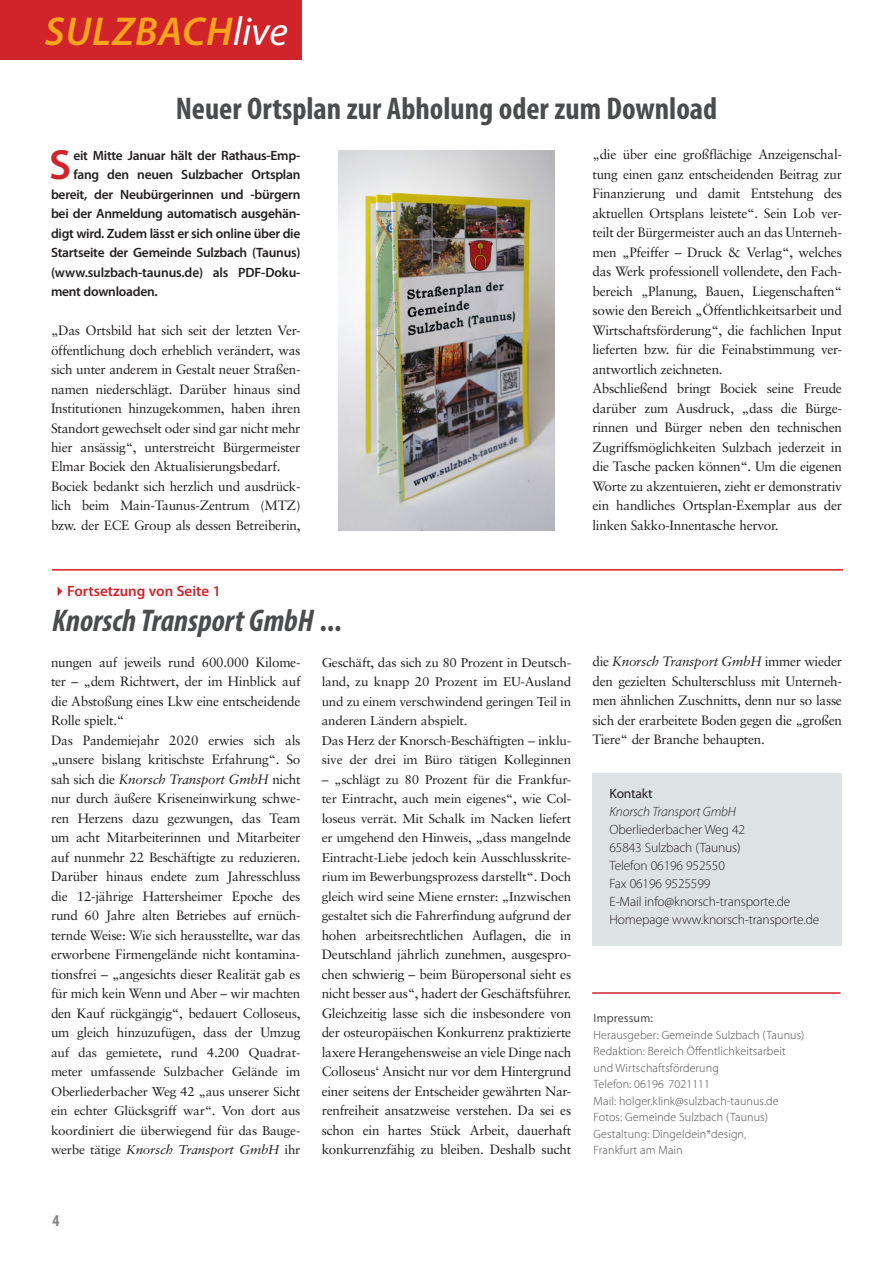
<style>
.page{position:relative;width:893px;height:1263px;background:#fff}
.page>*{position:absolute;margin:0;border:0;box-sizing:border-box;transform-origin:0 0}
.t1{font:600 42.45px "Myriad Pro";color:#d1232a}
.t2{font:italic 600 40.5px "Myriad Pro";letter-spacing:.02em;color:#f9a51b}
.t3{font:700 condensed 31.5px "Myriad Pro";color:#4b4c4d}
.t4{font:italic 700 condensed 31.5px "Myriad Pro";color:#4b4c4d}
.t5{font:700 condensed 16.5px "Myriad Pro";color:#808285}
.t6{font:600 15px "Myriad Pro";color:#d1232a}
.t7{font:13.5px/19.5px "Sabon";letter-spacing:-.02em;color:#231f20}
.t8{font:600 13.5px "Myriad Pro";letter-spacing:-.02em;color:#231f20}
.t9{font:300 13.5px/18px "Myriad Pro";letter-spacing:-.01em;color:#231f20}
.t10{font:italic 300 13.5px "Myriad Pro";letter-spacing:-.01em;color:#231f20}
.t11{font:13.5px "Myriad Pro";letter-spacing:-.01em;color:#231f20}
.t12{font:12.75px/19.5px "Sabon";letter-spacing:-.02em;color:#231f20;text-align:justify;scale:1.06 1}
.t13{font:300 12px/16.5px "Myriad Pro";letter-spacing:.01em;color:#4b4c4d}
.t14{font:12px "Myriad Pro";letter-spacing:.01em;color:#4b4c4d}
.s1{font-weight:400;color:#fff}
.s2{font-style:normal}
.s3{font-style:italic}
</style>
<div class="page">
<div style="left:0;top:0;width:302px;height:59px;background:#d1232a"></div>
<div style="left:592px;top:773px;width:250px;height:172px;background:#dde2e4"></div>
<hr style="left:52px;top:569px;width:791px;height:2px;background:#d1232a">
<hr style="left:592px;top:992px;width:249px;height:2px;background:#d1232a">
<img style="left:338px;top:151px;width:217px;height:379px">
<h2 class="t2" style="left:45px;top:6px;width:244px">SULZBACH<span class="s1">live</span></h2>
<h3 class="t3" style="left:176px;top:91px;width:543px">Neuer Ortsplan zur Abholung oder zum Download</h3>
<h1 class="t1" style="left:49px;top:138px;width:24px">S</h1>
<p class="t8" style="left:73px;top:146px;width:229px">eit Mitte Januar hält der Rathaus-Emp-</p>
<p class="t8" style="left:73px;top:166px;width:229px">fang den neuen Sulzbacher Ortsplan</p>
<p class="t8" style="left:51px;top:185px;width:251px">bereit, der Neubürgerinnen und -bürgern</p>
<p class="t8" style="left:51px;top:205px;width:251px">bei der Anmeldung automatisch ausgehän-</p>
<p class="t8" style="left:51px;top:224px;width:251px">digt wird. Zudem lässt er sich online über die</p>
<p class="t8" style="left:51px;top:244px;width:251px">Startseite der Gemeinde Sulzbach (Taunus)</p>
<p class="t8" style="left:51px;top:263px;width:251px">(www.sulzbach-taunus.de) als PDF-Doku-</p>
<p class="t8" style="left:51px;top:283px;width:108px">ment downloaden.</p>
<p class="t7" style="left:51px;top:320px;width:251px">„Das Ortsbild hat sich seit der letzten Ver&shy;öffentlichung doch erheblich verändert, was sich unter anderem in Gestalt neuer Straßen&shy;namen niederschlägt. Darüber hinaus sind Institutionen hinzugekommen, haben ihren Standort gewechselt oder sind gar nicht mehr hier ansässig“, unterstreicht Bürgermeister Elmar Bociek den Aktualisierungsbedarf.<br>Bociek bedankt sich herzlich und ausdrück&shy;lich beim Main-Taunus-Zentrum (MTZ) bzw. der ECE Group als dessen Betreiberin,</p>
<p class="t6" style="left:52px;top:581px;width:170px">✔Fortsetzung von Seite 1</p>
<h3 class="t4" style="left:52px;top:600px;width:291px">Knorsch Transport GmbH <span class="s2">...</span></h3>
<p class="t7" style="left:51px;top:652px;width:251px">nungen auf jeweils rund 600.000 Kilome&shy;ter – „dem Richtwert, der im Hinblick auf die Abstoßung eines Lkw eine entscheidende Rolle spielt.“<br>Das Pandemiejahr 2020 erwies sich als „unsere bislang kritischste Erfahrung“. So sah sich die <span class="s3">Knorsch Transport GmbH</span> nicht nur durch äußere Kriseneinwirkung schwe&shy;ren Herzens dazu gezwungen, das Team um acht Mitarbeiterinnen und Mitarbeiter auf nunmehr 22 Beschäftigte zu reduzieren.<br>Darüber hinaus endete zum Jahresschluss die 12-jährige Hattersheimer Epoche des rund 60 Jahre alten Betriebes auf ernüch&shy;ternde Weise: Wie sich herausstellte, war das erworbene Firmengelände nicht kontamina&shy;tionsfrei – „angesichts dieser Realität gab es für mich kein Wenn und Aber – wir machten den Kauf rückgängig“, bedauert Colloseus, um gleich hinzuzufügen, dass der Umzug</p>
<p class="t12" style="left:51px;top:1042px;width:237px">auf das gemietete, rund 4.200 Quadrat&shy;meter umfassende Sulzbacher Gelände im Oberliederbacher Weg 42 „aus unserer Sicht ein echter Glücksgriff war“. Von dort aus koordiniert die überwiegend für das Bauge&shy;werbe tätige <span class="s3">Knorsch Transport GmbH</span> ihr</p>
<p class="t12" style="left:322px;top:652px;width:237px;text-align:left">Geschäft, das sich zu 80 Prozent in Deutsch&shy;land, zu knapp 20 Prozent im EU-Ausland und zu einem verschwindend geringen Teil in anderen Ländern abspielt.<br>Das Herz der Knorsch-Beschäftigten – inklu&shy;sive der drei im Büro tätigen Kolleginnen</p>
<p class="t12" style="left:322px;top:769px;width:237px">– „schlägt zu 80 Prozent für die Frankfur&shy;ter Eintracht, auch mein eigenes“, wie Col&shy;loseus verrät. Mit Schalk im Nacken liefert er umgehend den Hinweis, „dass mangelnde Eintracht-Liebe jedoch kein Ausschlusskrite&shy;rium im Bewerbungsprozess darstellt“. Doch gleich wird seine Miene ernster: „Inzwischen gestaltet sich die Fahrerfindung aufgrund der</p>
<p class="t7" style="left:322px;top:925px;width:251px;text-align:justify">hohen arbeitsrechtlichen Auflagen, die in Deutschland jährlich zunehmen, ausgespro&shy;chen schwierig – beim Büropersonal sieht es nicht besser aus“, hadert der Geschäftsführer.<br>Gleichzeitig lasse sich die insbesondere von der osteuropäischen Konkurrenz praktizierte laxere Herangehensweise an viele Dinge nach Colloseus‘ Ansicht nur vor dem Hintergrund einer seitens der Entscheider gewährten Nar&shy;renfreiheit ansatzweise verstehen. Da sei es schon ein hartes Stück Arbeit, dauerhaft konkurrenzfähig zu bleiben. Deshalb sucht</p>
<p class="t7" style="left:592px;top:145px;width:251px">„die über eine großflächige Anzeigenschal&shy;tung einen ganz entscheidenden Beitrag zur Finanzierung und damit Entstehung des aktuellen Ortsplans leistete“. Sein Lob ver&shy;teilt der Bürgermeister auch an das Unterneh&shy;men „Pfeiffer – Druck &amp; Verlag“, welches das Werk professionell vollendete, den Fach&shy;bereich „Planung, Bauen, Liegenschaften“ sowie den Bereich „Öffentlichkeitsarbeit und Wirtschaftsförderung“, die fachlichen Input lieferten bzw. für die Feinabstimmung ver&shy;antwortlich zeichneten.<br>Abschließend bringt Bociek seine Freude darüber zum Ausdruck, „dass die Bürge&shy;rinnen und Bürger neben den technischen Zugriffsmöglichkeiten Sulzbach jederzeit in die Tasche packen können“. Um die eigenen Worte zu akzentuieren, zieht er demonstrativ ein handliches Ortsplan-Exemplar aus der linken Sakko-Innentasche hervor.</p>
<p class="t7" style="left:592px;top:652px;width:251px;text-align:justify">die <span class="s3">Knorsch Transport GmbH</span> immer wieder den gezielten Schulterschluss mit Unterneh&shy;men ähnlichen Zuschnitts, denn nur so lasse sich der erarbeitete Boden gegen die „großen Tiere“ der Branche behaupten.</p>
<p class="t11" style="left:609px;top:785px;width:45px">Kontakt</p>
<p class="t10" style="left:609px;top:805px;width:128px">Knorsch Transport GmbH</p>
<p class="t9" style="left:609px;top:821px;width:211px">Oberliederbacher Weg 42<br>65843 Sulzbach (Taunus)<br>Telefon 06196 952550<br>Fax 06196 9525599<br>E-Mail info@knorsch-transporte.de<br>Homepage www.knorsch-transporte.de</p>
<p class="t14" style="left:594px;top:1011px;width:61px">Impressum:</p>
<p class="t13" style="left:594px;top:1027px;width:212px">Herausgeber: Gemeinde Sulzbach (Taunus)<br>Redaktion: Bereich Öffentlichkeitsarbeit und Wirtschaftsförderung<br>Telefon: 06196 7021111<br>Mail: holger.klink@sulzbach-taunus.de Fotos: Gemeinde Sulzbach (Taunus)<br>Gestaltung: Dingeldein*design,<br>Frankfurt am Main</p>
<p class="t5" style="left:53px;top:1211px;width:9px">4</p>
</div>
